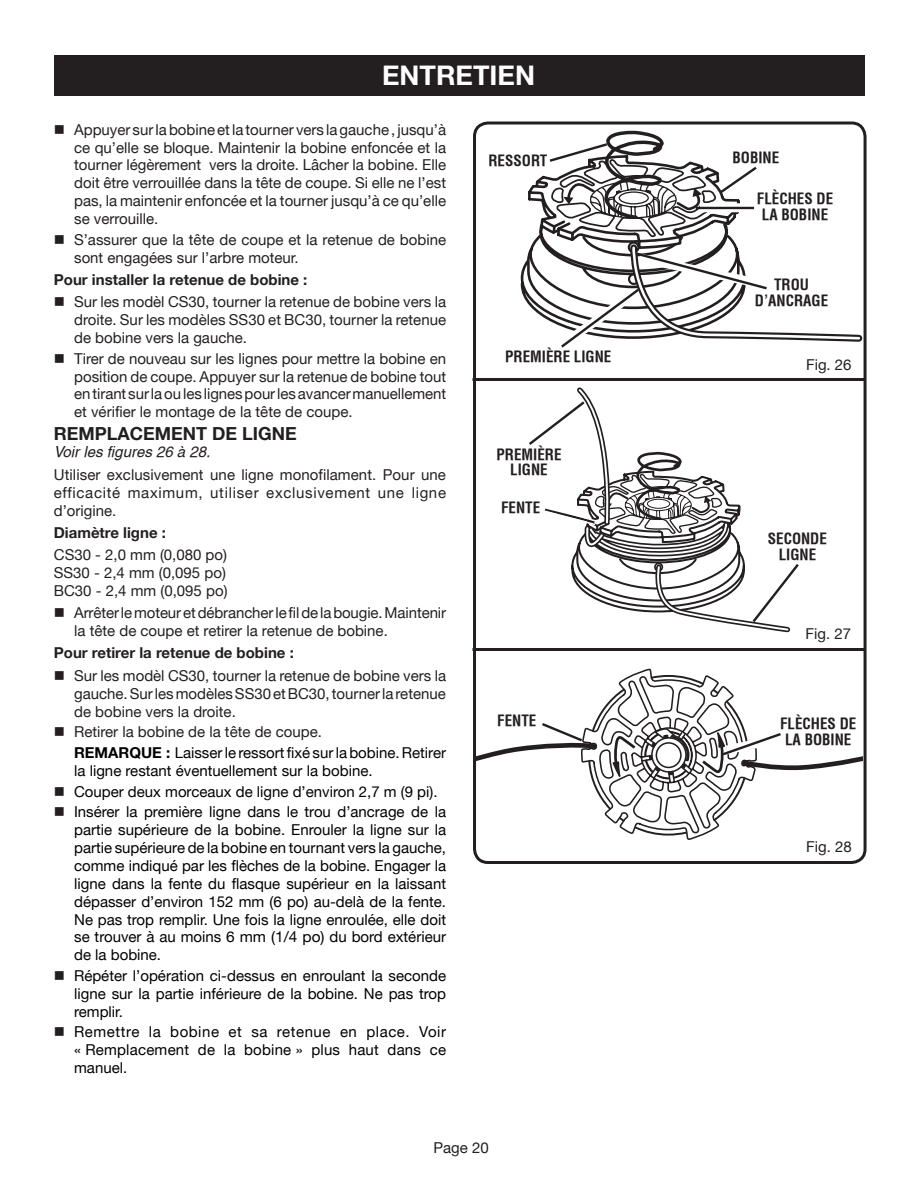
<style>
.page{position:relative;width:918px;height:1188px;background:#fff}
.page>*{position:absolute;margin:0;border:0;box-sizing:border-box;transform-origin:0 0}
.t1{font:700 27px "Helvetica Neue";color:#fff}
.t2{font:700 18px "Helvetica Neue";color:#231f20}
.t3{font:15px/17.9px "Helvetica Neue";color:#231f20;text-align:justify}
.t4{font:15px/17.9px "Helvetica Neue";color:#000;text-align:justify}
.t5{font:700 condensed 15px/15.8px "Helvetica";color:#231f20;text-align:center}
.t6{font:700 15px "Helvetica Neue";color:#231f20}
.t7{font:italic 15px "Helvetica";color:#231f20}
.s1{color:#231f20}
.s2{font-weight:700}
</style>
<div class="page">
<svg style="left:473px;top:121px;width:394px;height:741px"></svg>
<svg style="left:476px;top:668px;width:386px;height:172px"></svg>
<div style="left:54px;top:55px;width:810px;height:41px;background:#231f20"></div>
<svg style="left:526px;top:387px;width:275px;height:246px"></svg>
<svg style="left:520px;top:131px;width:343px;height:224px"></svg>
<hr style="left:472px;top:648px;width:392px;height:3px;background:#231f20">
<hr style="left:472px;top:378px;width:392px;height:3px;background:#231f20">
<h1 class="t1" style="left:382px;top:59px;width:154px">ENTRETIEN</h1>
<p class="t3" style="left:74px;top:120px;width:373px;text-indent:-20px">■ Appuyer sur la bobine et la tourner vers la gauche , jusqu’à ce qu’elle se bloque. Maintenir la bobine enfoncée et la tourner légèrement vers la droite. Lâcher la bobine. Elle doit être verrouillée dans la tête de coupe. Si elle ne l’est pas, la maintenir enfoncée et la tourner jusqu’à ce qu’elle se verrouille.</p>
<p class="t3" style="left:74px;top:230px;width:373px;text-indent:-20px">■ S’assurer que la tête de coupe et la retenue de bobine sont engagées sur l’arbre moteur.</p>
<p class="t6" style="left:54px;top:270px;width:255px">Pour installer la retenue de bobine :</p>
<p class="t3" style="left:74px;top:293px;width:373px;text-indent:-20px">■ Sur les modèl CS30, tourner la retenue de bobine vers la droite. Sur les modèles SS30 et BC30, tourner la retenue de bobine vers la gauche.</p>
<p class="t3" style="left:74px;top:349px;width:374px;text-indent:-20px">■ Tirer de nouveau sur les lignes pour mettre la bobine en position de coupe. Appuyer sur la retenue de bobine tout en tirant sur la ou les lignes pour les avancer manuellement et vérifier le montage de la tête de coupe.</p>
<p class="t2" style="left:54px;top:422px;width:244px">REMPLACEMENT DE LIGNE</p>
<p class="t7" style="left:54px;top:444px;width:158px">Voir les figures 26 à 28.</p>
<p class="t3" style="left:54px;top:465px;width:394px">Utiliser exclusivement une ligne monofilament. Pour une efficacité maximum, utiliser exclusivement une ligne d’origine.</p>
<p class="t6" style="left:54px;top:523px;width:114px">Diamètre ligne :</p>
<p class="t3" style="left:54px;top:546px;width:175px">CS30 - 2,0 mm (0,080 po)<br>SS30 - 2,4 mm (0,095 po)<br>BC30 - 2,4 mm (0,095 po)</p>
<p class="t3" style="left:74px;top:604px;width:373px;text-indent:-20px">■ Arrêter le moteur et débrancher le fil de la bougie. Maintenir la tête de coupe et retirer la retenue de bobine.</p>
<p class="t6" style="left:54px;top:644px;width:242px">Pour retirer la retenue de bobine :</p>
<p class="t3" style="left:74px;top:666px;width:373px;text-indent:-20px">■ Sur les modèl CS30, tourner la retenue de bobine vers la gauche. Sur les modèles SS30 et BC30, tourner la retenue de bobine vers la droite.</p>
<p class="t4" style="left:74px;top:721px;width:373px;line-height:20.7px;text-indent:-20px"><span class="s1">■ Retirer la bobine de la tête de coupe.<br></span><span class="s2">REMARQUE :</span> Laisser le ressort fixé sur la bobine. Retirer</p>
<p class="t4" style="left:74px;top:761px;width:300px">la ligne restant éventuellement sur la bobine.</p>
<p class="t4" style="left:54px;top:782px;width:385px"><span class="s1">■</span> Couper deux morceaux de ligne d’environ 2,7 m (9 pi).</p>
<p class="t4" style="left:74px;top:803px;width:373px;text-indent:-20px"><span class="s1">■</span> Insérer la première ligne dans le trou d’ancrage de la partie supérieure de la bobine. Enrouler la ligne sur la partie supérieure de la bobine en tournant vers la gauche, comme indiqué par les flèches de la bobine. Engager la ligne dans la fente du flasque supérieur en la laissant dépasser d’environ 152 mm (6 po) au-delà de la fente.<br>Ne pas trop remplir. Une fois la ligne enroulée, elle doit se trouver à au moins 6 mm (1/4 po) du bord extérieur de la bobine.</p>
<p class="t4" style="left:74px;top:967px;width:373px;text-indent:-20px"><span class="s1">■</span> Répéter l’opération ci-dessus en enroulant la seconde ligne sur la partie inférieure de la bobine. Ne pas trop remplir.</p>
<p class="t4" style="left:74px;top:1023px;width:373px;text-indent:-20px"><span class="s1">■</span> Remettre la bobine et sa retenue en place. Voir « Remplacement de la bobine » plus haut dans ce manuel.</p>
<p class="t5" style="left:488px;top:152px;width:60px">RESSORT</p>
<p class="t5" style="left:505px;top:349px;width:108px">PREMIÈRE LIGNE</p>
<p class="t5" style="left:497px;top:446px;width:67px">PREMIÈRE<br>LIGNE</p>
<p class="t5" style="left:501px;top:500px;width:41px">FENTE</p>
<p class="t5" style="left:733px;top:149px;width:48px">BOBINE</p>
<p class="t5" style="left:757px;top:191px;width:78px">FLÈCHES DE<br>LA BOBINE</p>
<p class="t5" style="left:755px;top:276px;width:75px">TROU<br>D’ANCRAGE</p>
<p class="t3" style="left:806px;top:355px;width:47px">Fig. 26</p>
<p class="t5" style="left:768px;top:531px;width:60px">SECONDE<br>LIGNE</p>
<p class="t3" style="left:806px;top:624px;width:47px">Fig. 27</p>
<p class="t5" style="left:497px;top:713px;width:41px">FENTE</p>
<p class="t5" style="left:780px;top:716px;width:78px">FLÈCHES DE<br>LA BOBINE</p>
<p class="t3" style="left:806px;top:838px;width:47px">Fig. 28</p>
<p class="t3" style="left:434px;top:1139px;width:57px">Page 20</p>
</div>
